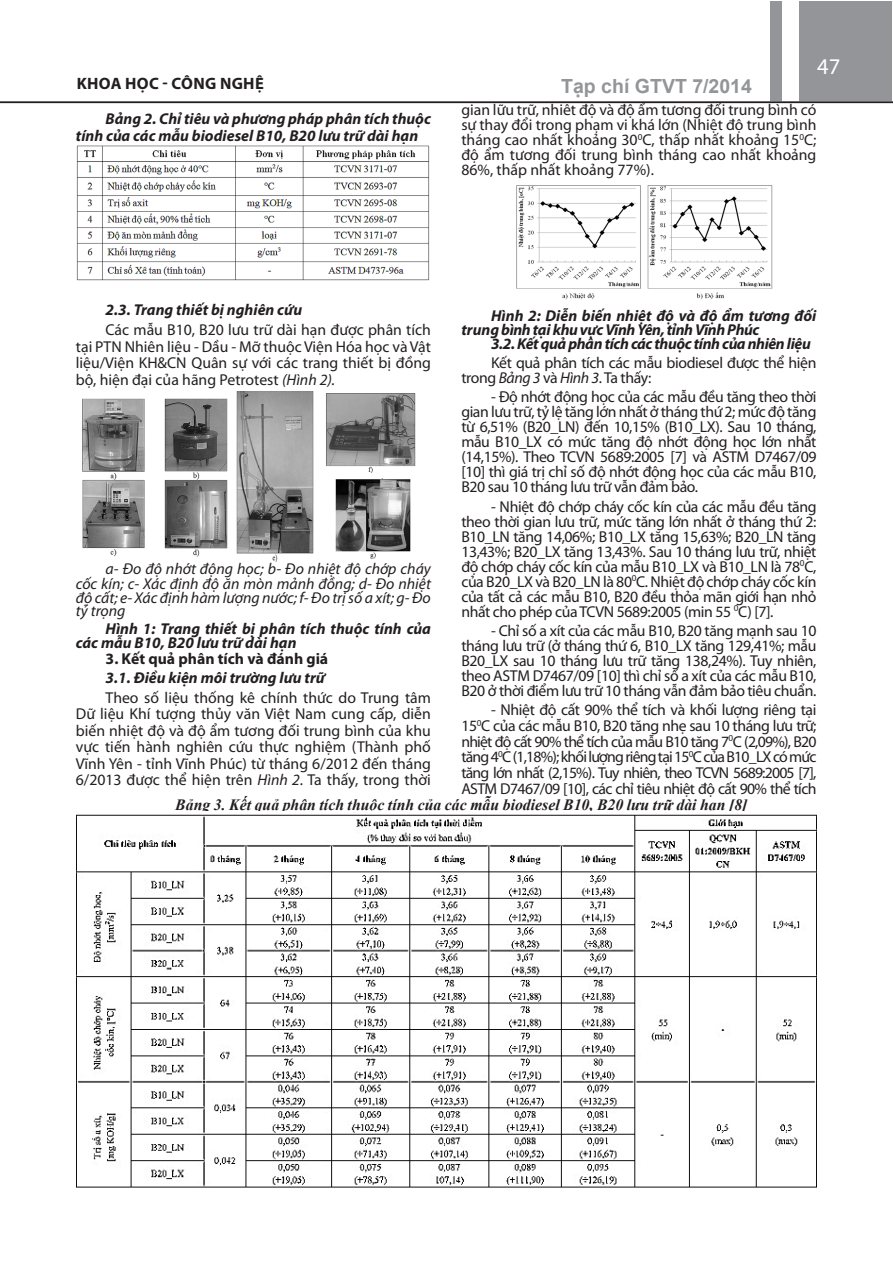
<style>
.page{position:relative;width:893px;height:1276px;background:#fff}
.page>*{position:absolute;margin:0;border:0;box-sizing:border-box;transform-origin:0 0}
.t1{font:22.5px "Myriad Pro";color:#fff}
.t2{font:700 19.5px "Arial";color:#939598}
.t3{font:700 16.5px "Myriad Pro";letter-spacing:.02em;color:#231f20}
.t4{font:15.75px/15px "Myriad Pro";letter-spacing:-.025em;color:#231f20;text-align:justify}
.t5{font:italic 700 15.75px/13.5px "Myriad Pro";color:#231f20}
.t6{font:italic 15.75px/15px "Myriad Pro";color:#231f20;text-align:right}
.t7{font:italic 700 15.75px "Times New Roman";color:#231f20}
.t8{font:italic 700 15.75px "Myriad Pro";letter-spacing:-.025em;color:#231f20}
.t9{font:700 15.75px "Myriad Pro";color:#231f20}
.s1{font-style:italic}
</style>
<div class="page">
<div style="left:799px;top:1px;width:93px;height:100px;background:#939598"></div>
<div style="left:770px;top:1px;width:12px;height:100px;background:#939598"></div>
<hr style="left:0;top:102px;width:893px;height:1px;background:#231f20">
<img style="left:82px;top:398px;width:146px;height:159px">
<img style="left:236px;top:392px;width:78px;height:169px">
<img style="left:326px;top:393px;width:90px;height:80px">
<img style="left:335px;top:478px;width:76px;height:80px">
<img style="left:516px;top:185px;width:257px;height:114px">
<img style="left:77px;top:814px;width:739px;height:374px">
<img style="left:76px;top:145px;width:354px;height:136px">
<p class="t3" style="left:77px;top:73px;width:189px">KHOA HỌC - CÔNG NGHỆ</p>
<p class="t2" style="left:561px;top:72px;width:192px">Tạp chí GTVT 7/2014</p>
<h1 class="t1" style="left:817px;top:53px;width:25px">47</h1>
<p class="t5" style="left:76px;top:110px;width:357px;line-height:17px;text-indent:30px">Bảng 2. Chỉ tiêu và phương pháp phân tích thuộc tính của các mẫu biodiesel B10, B20 lưu trữ dài hạn</p>
<p class="t4" style="left:461px;top:102px;width:357px">gian lữu trữ, nhiêt độ và độ ẩm tương đối trung bình có sự thay đổi trong phạm vi khá lớn (Nhiệt độ trung bình tháng cao nhất khoảng 30<sup>0</sup>C, thấp nhất khoảng 15<sup>0</sup>C; độ ẩm tương đối trung bình tháng cao nhất khoảng 86%, thấp nhất khoảng 77%).</p>
<p class="t5" style="left:106px;top:302px;width:198px">2.3. Trang thiết bị nghiên cứu</p>
<p class="t4" style="left:76px;top:322px;width:357px;line-height:16.6px;text-indent:30px">Các mẫu B10, B20 lưu trữ dài hạn được phân tích tại PTN Nhiên liệu - Dầu - Mỡ thuộc Viện Hóa học và Vật liệu/Viện KH&amp;CN Quân sự với các trang thiết bị đồng bộ, hiện đại của hãng Petrotest <span class="s1">(Hình 2).</span></p>
<p class="t5" style="left:461px;top:309px;width:357px;text-indent:30px">Hình 2: Diễn biến nhiệt độ và độ ẩm tương đối trung bình tại khu vực Vĩnh Yên, tỉnh Vĩnh Phúc</p>
<p class="t8" style="left:491px;top:333px;width:321px">3.2. Kết quả phân tích các thuộc tính của nhiên liệu</p>
<p class="t4" style="left:461px;top:355px;width:357px;text-indent:30px">Kết quả phân tích các mẫu biodiesel được thể hiện trong <span class="s1">Bảng 3</span> và <span class="s1">Hình 3</span>. Ta thấy:</p>
<p class="t4" style="left:461px;top:389px;width:357px;text-indent:30px">- Độ nhớt động học của các mẫu đều tăng theo thời gian lưu trữ, tỷ lệ tăng lớn nhất ở tháng thứ 2; mức độ tăng từ 6,51% (B20_LN) đến 10,15% (B10_LX). Sau 10 tháng, mẫu B10_LX có mức tăng độ nhớt động học lớn nhất (14,15%). Theo TCVN 5689:2005 [7] và ASTM D7467/09 [10] thì giá trị chỉ số độ nhớt động học của các mẫu B10, B20 sau 10 tháng lưu trữ vẫn đảm bảo.</p>
<p class="t4" style="left:461px;top:498px;width:357px;text-indent:30px">- Nhiệt độ chớp cháy cốc kín của các mẫu đều tăng theo thời gian lưu trữ, mức tăng lớn nhất ở tháng thứ 2:<br>B10_LN tăng 14,06%; B10_LX tăng 15,63%; B20_LN tăng 13,43%; B20_LX tăng 13,43%. Sau 10 tháng lưu trữ, nhiệt độ chớp cháy cốc kín của mẫu B10_LX và B10_LN là 78<sup>0</sup>C, của B20_LX và B20_LN là 80<sup>0</sup>C. Nhiệt độ chớp cháy cốc kín của tất cả các mẫu B10, B20 đều thỏa mãn giới hạn nhỏ nhất cho phép của TCVN 5689:2005 (min 55 <sup>0</sup>C) [7].</p>
<p class="t4" style="left:461px;top:623px;width:357px;text-indent:30px">- Chỉ số a xít của các mẫu B10, B20 tăng mạnh sau 10 tháng lưu trữ (ở tháng thứ 6, B10_LX tăng 129,41%; mẫu B20_LX sau 10 tháng lưu trữ tăng 138,24%). Tuy nhiên, theo ASTM D7467/09 [10] thì chỉ số a xít của các mẫu B10, B20 ở thời điểm lưu trữ 10 tháng vẫn đảm bảo tiêu chuẩn.</p>
<p class="t4" style="left:461px;top:702px;width:357px;line-height:15.8px;text-indent:30px">- Nhiệt độ cất 90% thể tích và khối lượng riêng tại 15<sup>0</sup>C của các mẫu B10, B20 tăng nhẹ sau 10 tháng lưu trữ; nhiệt độ cất 90% thể tích của mẫu B10 tăng 7<sup>0</sup>C (2,09%), B20 tăng 4<sup>0</sup>C (1,18%); khối lượng riêng tại 15<sup>0</sup>C của B10_LX có mức tăng lớn nhất (2,15%). Tuy nhiên, theo TCVN 5689:2005 [7], ASTM D7467/09 [10], các chỉ tiêu nhiệt độ cất 90% thể tích</p>
<p class="t7" style="left:175px;top:793px;width:574px">Bảng 3. Kết quả phân tích thuộc tính của các mẫu biodiesel B10, B20 lưu trữ dài hạn [8]</p>
<p class="t6" style="left:76px;top:561px;width:357px">a- Đo độ nhớt động học; b- Đo nhiệt độ chớp cháy<br>cốc kín; c- Xác định độ ăn mòn mảnh đồng; d- Đo nhiệt</p>
<p class="t6" style="left:76px;top:590px;width:356px;line-height:13.5px;text-align:left">độ cất; e- Xác định hàm lượng nước; f- Đo trị số a xít; g- Đo tỷ trọng</p>
<p class="t5" style="left:76px;top:621px;width:357px;text-indent:30px">Hình 1: Trang thiết bị phân tích thuộc tính của các mẫu B10, B20 lưu trữ dài hạn</p>
<p class="t9" style="left:106px;top:648px;width:224px">3. Kết quả phân tích và đánh giá</p>
<p class="t5" style="left:106px;top:671px;width:221px">3.1. Điều kiện môi trường lưu trữ</p>
<p class="t4" style="left:76px;top:689px;width:357px;line-height:16.5px;text-indent:30px">Theo số liệu thống kê chính thức do Trung tâm Dữ liệu Khí tượng thủy văn Việt Nam cung cấp, diễn biến nhiệt độ và độ ẩm tương đối trung bình của khu vực tiến hành nghiên cứu thực nghiệm (Thành phố Vĩnh Yên - tỉnh Vĩnh Phúc) từ tháng 6/2012 đến tháng 6/2013 được thể hiện trên <span class="s1">Hình 2</span>. Ta thấy, trong thời</p>
</div>
